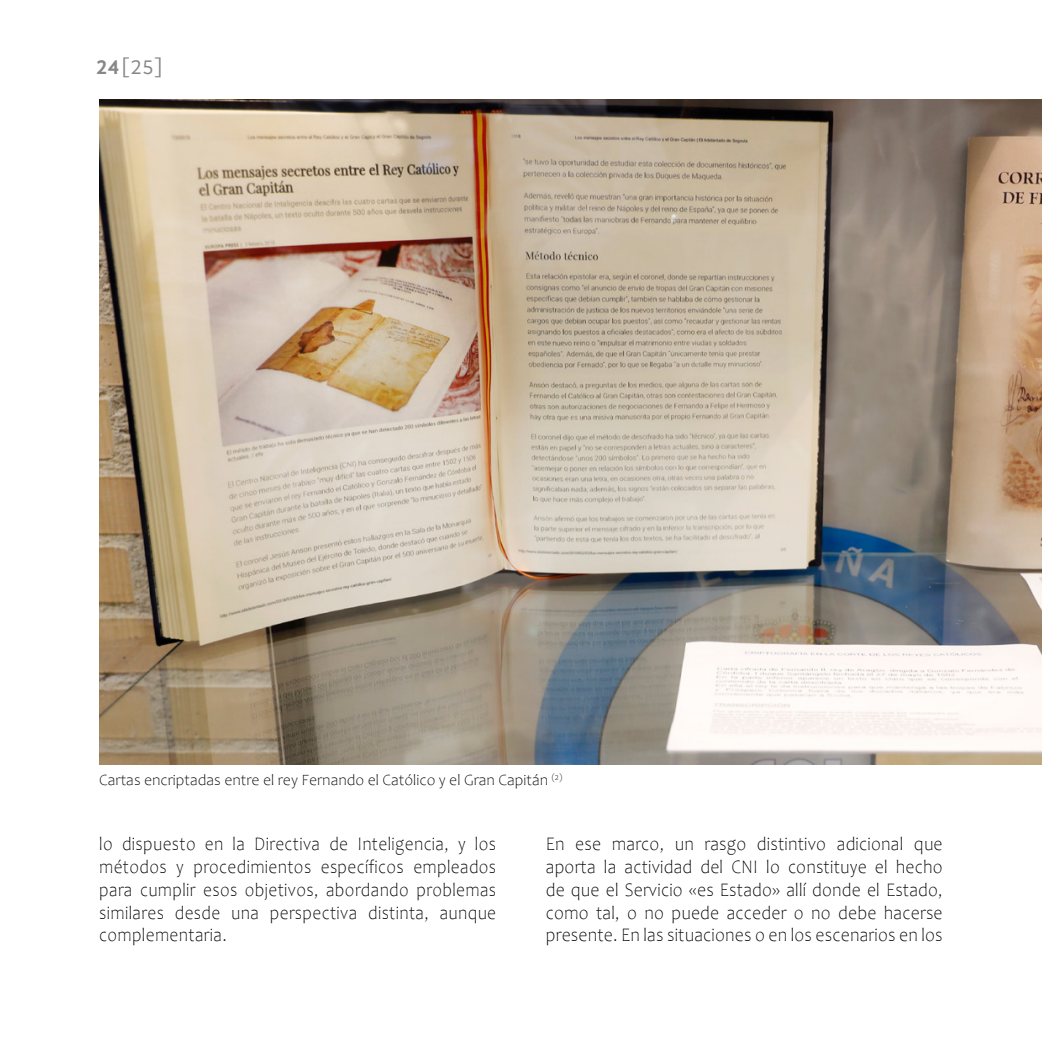
<style>
.page{position:relative;width:1042px;height:1042px;background:#fff}
.page>*{position:absolute;margin:0;border:0;box-sizing:border-box;transform-origin:0 0}
.t1{font:21px "Gandhi Sans";color:#878787}
.t2{font:300 19.25px/22.8px "Candara";letter-spacing:.015em;color:#000;text-align:justify;scale:.92 1}
.t3{font:300 19.25px/22.8px "Candara";letter-spacing:.015em;color:#000;text-align:justify;scale:.9 1}
.t4{font:300 15.75px "Candara";color:#000}
.s1{font-weight:700}
</style>
<div class="page">
<img style="left:99px;top:99px;width:943px;height:665px">
<p class="t1" style="left:96px;top:55px;width:67px"><span class="s1">24</span>[25]</p>
<p class="t4" style="left:99px;top:772px;width:464px">Cartas encriptadas entre el rey Fernando el Católico y el Gran Capitán <sup>(2)</sup></p>
<p class="t3" style="left:99px;top:833px;width:442px">lo dispuesto en la Directiva de Inteligencia, y los métodos y procedimientos específicos empleados para cumplir esos objetivos, abordando problemas similares desde una perspectiva distinta, aunque complementaria.</p>
<p class="t2" style="left:546px;top:833px;width:433px">En ese marco, un rasgo distintivo adicional que aporta la actividad del CNI lo constituye el hecho de que el Servicio «es Estado» allí donde el Estado, como tal, o no puede acceder o no debe hacerse presente. En las situaciones o en los escenarios en los</p>
</div>
